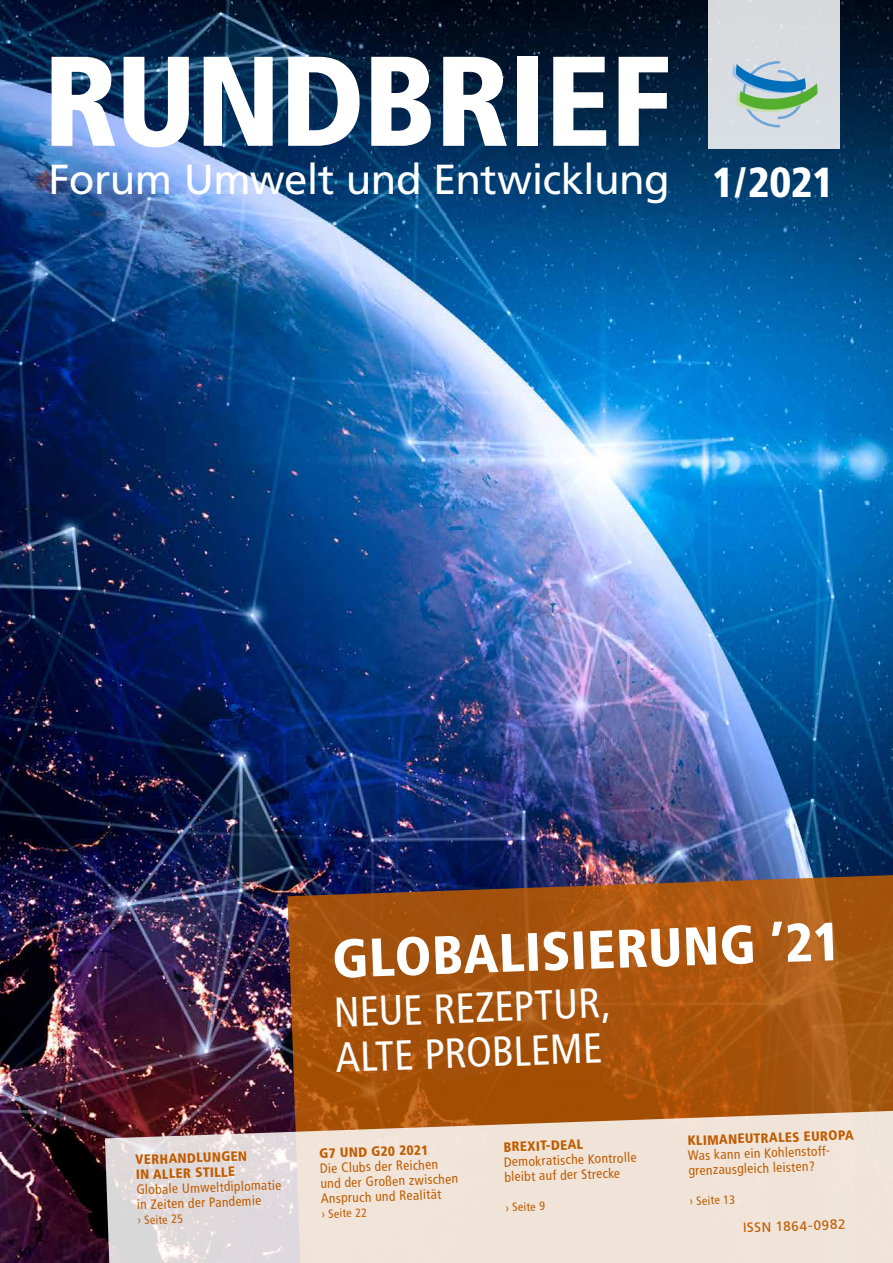
<style>
.page{position:relative;width:893px;height:1263px;background:#fff}
.page>*{position:absolute;margin:0;border:0;box-sizing:border-box;transform-origin:0 0}
.t1{font:900 condensed 127.5px "Frutiger";letter-spacing:-.01em;color:#fff}
.t2{font:900 condensed 54px "Frutiger";color:#fff}
.t3{font:42px "Frutiger";letter-spacing:-.015em;color:#fff}
.t4{font:condensed 42px/45px "Frutiger";color:#fff}
.t5{font:condensed 13.5px/15px "Frutiger";color:#bf5c00}
.t6{font:900 condensed 13.5px/15px "Frutiger";color:#bf5c00}
.t7{font:13.5px "Frutiger";color:#bf5c00}
.t8{font:condensed 12px "Frutiger";color:#bf5c00}
.s1{font-weight:900;font-stretch:condensed}
</style>
<div class="page">
<img style="left:0;top:0;width:893px;height:1263px">
<div style="left:709px;top:0;width:131px;height:149px;background:#d8dbde"></div>
<svg style="left:732px;top:61px;width:86px;height:66px"></svg>
<svg style="left:287px;top:872px;width:606px;height:236px;background:#a05213"></svg>
<svg style="left:105px;top:1108px;width:788px;height:155px;background:#e1cfc3"></svg>
<h1 class="t1" style="left:43px;top:25px;width:630px">RUNDBRIEF</h1>
<h3 class="t3" style="left:48px;top:155px;width:787px">Forum Umwelt und Entwicklung <span class="s1">1/2021</span></h3>
<p class="t6" style="left:135px;top:1152px;width:113px;rotate:-2deg">VERHANDLUNGEN<br>IN ALLER STILLE</p>
<p class="t5" style="left:136px;top:1182px;width:146px;rotate:-2deg">Globale Umweltdiplomatie in Zeiten der Pandemie</p>
<p class="t8" style="left:137px;top:1213px;width:47px;rotate:-2deg">› Seite 25</p>
<h2 class="t2" style="left:331px;top:926px;width:510px;rotate:-2deg">GLOBALISIERUNG ’21</h2>
<h3 class="t4" style="left:333px;top:990px;width:279px;rotate:-2deg">NEUE REZEPTUR,<br>ALTE PROBLEME</h3>
<p class="t6" style="left:319px;top:1146px;width:110px;rotate:-2deg">G7 UND G20 2021</p>
<p class="t5" style="left:320px;top:1161px;width:139px;rotate:-2deg">Die Clubs der Reichen und der Großen zwischen<br>Anspruch und Realität</p>
<p class="t8" style="left:321px;top:1207px;width:47px;rotate:-2deg">› Seite 22</p>
<p class="t6" style="left:503px;top:1139px;width:81px;rotate:-2deg">BREXIT-DEAL</p>
<p class="t5" style="left:504px;top:1154px;width:134px;rotate:-2deg">Demokratische Kontrolle bleibt auf der Strecke</p>
<p class="t8" style="left:505px;top:1200px;width:41px;rotate:-2deg">› Seite 9</p>
<p class="t6" style="left:687px;top:1133px;width:168px;rotate:-2deg">KLIMANEUTRALES EUROPA</p>
<p class="t5" style="left:688px;top:1148px;width:146px;rotate:-2deg">Was kann ein Kohlenstoff&shy;grenzausgleich leisten?</p>
<p class="t8" style="left:689px;top:1194px;width:47px;rotate:-2deg">› Seite 13</p>
<p class="t7" style="left:743px;top:1220px;width:104px;rotate:-2deg">ISSN 1864-0982</p>
</div>
